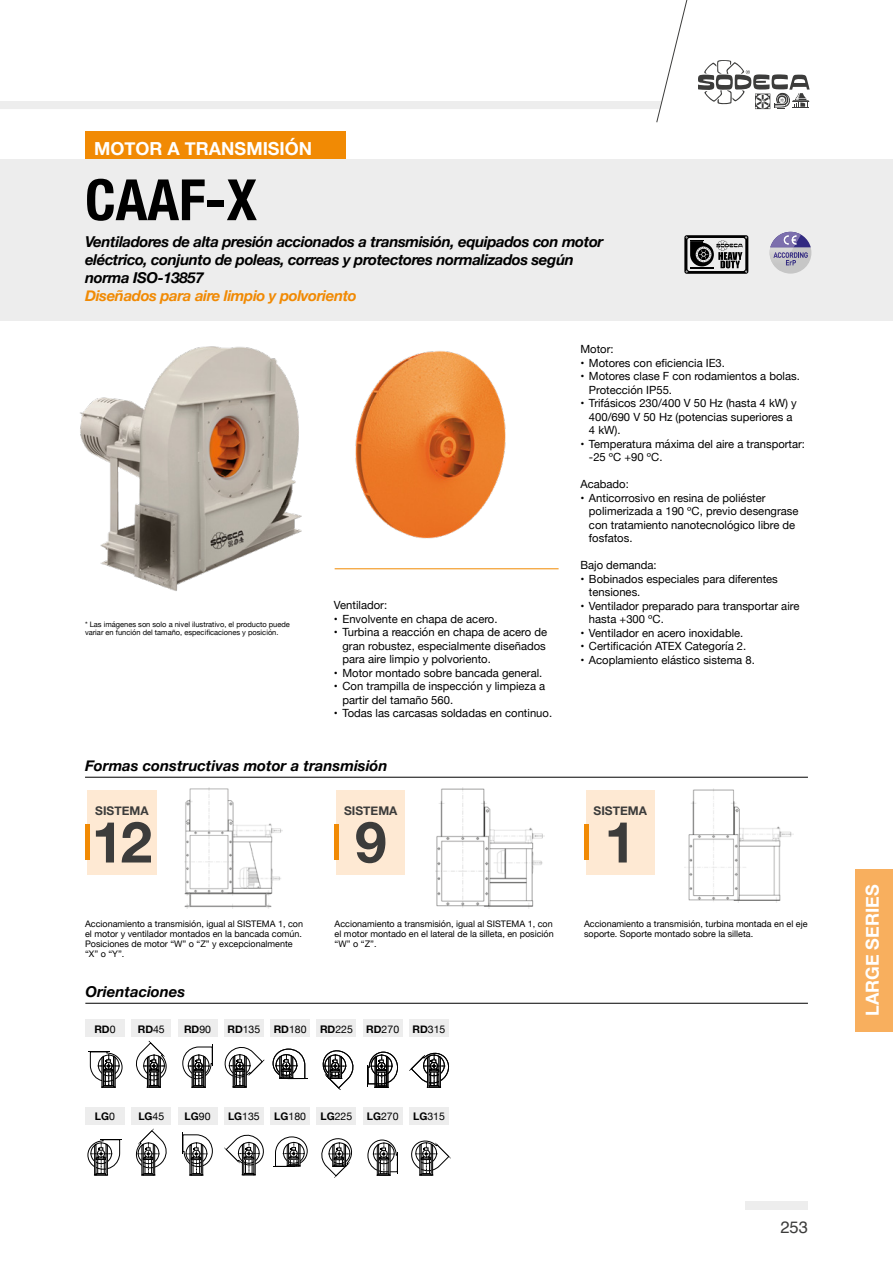
<style>
.page{position:relative;width:893px;height:1263px;background:#fff}
.page>*{position:absolute;margin:0;border:0;box-sizing:border-box;transform-origin:0 0}
.t1{font:700 condensed 57px "Helvetica Neue";color:#000}
.t2{font:700 57px "Helvetica Neue";color:#3c3c3b}
.t3{font:700 18px "Helvetica Neue";color:#fff}
.t4{font:16.5px "Helvetica";color:#3c3c3b}
.t5{font:italic 700 15px/18px "Helvetica Neue";letter-spacing:-.025em;color:#000}
.t6{font:italic 700 15px "Helvetica Neue";color:#000}
.t7{font:italic 700 15px "Helvetica Neue";letter-spacing:-.025em;color:#f18a04}
.t8{font:700 12px "Helvetica Neue";color:#3c3c3b}
.t9{font:11.25px/13.5px "Helvetica Neue";color:#000}
.t10{font:10.5px "Helvetica Neue";color:#000}
.t11{font:700 10.5px "Helvetica Neue";color:#000}
.t12{font:9px/9.8px "Helvetica Neue";color:#000}
.t13{font:7.5px/7.5px "Helvetica Neue";color:#000}
.s1{font-weight:400}
.s2{font-weight:700}
</style>
<div class="page">
<div style="left:746px;top:1202px;width:62px;height:8px;background:#ededed"></div>
<svg style="left:0;top:0;width:688px;height:123px"></svg>
<svg style="left:698px;top:60px;width:112px;height:49px"></svg>
<div style="left:855px;top:869px;width:38px;height:162px;background:#f8af5e"></div>
<div style="left:85px;top:132px;width:261px;height:27px;background:#f18a04"></div>
<div style="left:0;top:159px;width:893px;height:162px;background:#ededed"></div>
<hr style="left:85px;top:1003px;width:723px;height:1px;background:#000">
<div style="left:85px;top:1019px;width:40px;height:18px;background:#ededed"></div>
<div style="left:131px;top:1019px;width:40px;height:18px;background:#ededed"></div>
<div style="left:178px;top:1019px;width:40px;height:18px;background:#ededed"></div>
<div style="left:224px;top:1019px;width:40px;height:18px;background:#ededed"></div>
<div style="left:270px;top:1019px;width:40px;height:18px;background:#ededed"></div>
<div style="left:316px;top:1019px;width:40px;height:18px;background:#ededed"></div>
<div style="left:363px;top:1019px;width:40px;height:18px;background:#ededed"></div>
<div style="left:409px;top:1019px;width:40px;height:18px;background:#ededed"></div>
<svg style="left:88px;top:1051px;width:34px;height:37px"></svg>
<svg style="left:136px;top:1041px;width:31px;height:47px"></svg>
<svg style="left:182px;top:1044px;width:31px;height:44px"></svg>
<svg style="left:224px;top:1047px;width:40px;height:41px"></svg>
<svg style="left:273px;top:1049px;width:34px;height:30px"></svg>
<svg style="left:322px;top:1050px;width:32px;height:40px"></svg>
<svg style="left:368px;top:1052px;width:30px;height:36px"></svg>
<svg style="left:409px;top:1052px;width:41px;height:36px"></svg>
<svg style="left:368px;top:1139px;width:30px;height:37px"></svg>
<div style="left:85px;top:1107px;width:40px;height:17px;background:#ededed"></div>
<div style="left:131px;top:1107px;width:40px;height:17px;background:#ededed"></div>
<div style="left:178px;top:1107px;width:40px;height:17px;background:#ededed"></div>
<div style="left:224px;top:1107px;width:40px;height:17px;background:#ededed"></div>
<div style="left:270px;top:1107px;width:40px;height:17px;background:#ededed"></div>
<div style="left:316px;top:1107px;width:40px;height:17px;background:#ededed"></div>
<div style="left:363px;top:1107px;width:40px;height:17px;background:#ededed"></div>
<div style="left:409px;top:1107px;width:40px;height:17px;background:#ededed"></div>
<svg style="left:88px;top:1139px;width:34px;height:37px"></svg>
<svg style="left:135px;top:1128px;width:32px;height:48px"></svg>
<svg style="left:182px;top:1132px;width:31px;height:44px"></svg>
<svg style="left:224px;top:1134px;width:40px;height:41px"></svg>
<svg style="left:273px;top:1136px;width:35px;height:31px"></svg>
<svg style="left:321px;top:1138px;width:31px;height:40px"></svg>
<svg style="left:411px;top:1140px;width:40px;height:36px"></svg>
<hr style="left:335px;top:568px;width:224px;height:1px;background:#f18a00">
<img style="left:80px;top:346px;width:222px;height:245px">
<svg style="left:684px;top:235px;width:64px;height:39px"></svg>
<div style="left:770px;top:232px;width:41px;height:42px;background:#c6c6c6;border-radius:50%"></div>
<svg style="left:770px;top:232px;width:41px;height:33px"></svg>
<img style="left:355px;top:351px;width:151px;height:188px">
<img style="left:184px;top:788px;width:98px;height:121px">
<img style="left:435px;top:788px;width:110px;height:121px">
<img style="left:685px;top:788px;width:109px;height:114px">
<div style="left:586px;top:790px;width:68px;height:85px;background:#fee9d3"></div>
<hr style="left:584px;top:824px;width:4px;height:36px;background:#f18a04">
<div style="left:337px;top:790px;width:68px;height:85px;background:#fee9d3"></div>
<hr style="left:335px;top:824px;width:4px;height:36px;background:#f18a04">
<div style="left:87px;top:790px;width:70px;height:85px;background:#fee9d3"></div>
<hr style="left:85px;top:824px;width:4px;height:36px;background:#f18a04">
<hr style="left:85px;top:777px;width:723px;height:1px;background:#000">
<h2 class="t3" style="left:94px;top:134px;width:219px">MOTOR A TRANSMISIÓN</h2>
<h1 class="t1" style="left:85px;top:153px;width:174px">CAAF-X</h1>
<h3 class="t5" style="left:85px;top:233px;width:520px">Ventiladores de alta presión accionados a transmisión, equipados con motor eléctrico, conjunto de poleas, correas y protectores normalizados según norma ISO-13857</h3>
<h3 class="t7" style="left:85px;top:284px;width:273px">Diseñados para aire limpio y polvoriento</h3>
<p class="t13" style="left:85px;top:621px;width:206px">* Las imágenes son solo a nivel ilustrativo, el producto puede variar en función del tamaño, especificaciones y posición.</p>
<p class="t9" style="left:334px;top:599px;width:55px">Ventilador:</p>
<p class="t9" style="left:334px;top:613px;width:165px">• Envolvente en chapa de acero.</p>
<p class="t9" style="left:342px;top:626px;width:206px;text-align:justify;text-indent:-9px">• Turbina a reacción en chapa de acero de gran robustez, especialmente diseñados para aire limpio y polvoriento.</p>
<p class="t9" style="left:334px;top:667px;width:210px">• Motor montado sobre bancada general.</p>
<p class="t9" style="left:342px;top:680px;width:204px;text-indent:-9px">• Con trampilla de inspección y limpieza a partir del tamaño 560.</p>
<p class="t9" style="left:334px;top:707px;width:220px">• Todas las carcasas soldadas en continuo.</p>
<h3 class="t6" style="left:85px;top:753px;width:304px">Formas constructivas motor a transmisión</h3>
<p class="t8" style="left:95px;top:801px;width:55px">SISTEMA</p>
<h1 class="t2" style="left:92px;top:797px;width:62px">12</h1>
<p class="t8" style="left:344px;top:801px;width:55px">SISTEMA</p>
<h1 class="t2" style="left:355px;top:797px;width:33px">9</h1>
<p class="t9" style="left:580px;top:343px;width:35px">Motor:</p>
<p class="t9" style="left:580px;top:356px;width:146px">• Motores con eficiencia IE3.</p>
<p class="t9" style="left:589px;top:370px;width:212px;text-indent:-9px">• Motores clase F con rodamientos a bolas.<br>Protección IP55.</p>
<p class="t9" style="left:589px;top:397px;width:209px;text-indent:-9px">• Trifásicos 230/400 V 50 Hz (hasta 4 kW) y<br>400/690 V 50 Hz (potencias superiores a<br>4 kW).</p>
<p class="t9" style="left:589px;top:437px;width:218px;text-indent:-9px">• Temperatura máxima del aire a transportar: -25 ºC +90 ºC.</p>
<p class="t9" style="left:580px;top:478px;width:50px">Acabado:</p>
<p class="t9" style="left:589px;top:491px;width:211px;text-indent:-9px">• Anticorrosivo en resina de poliéster polimerizada a 190 ºC, previo desengrase con tratamiento nanotecnológico libre de fosfatos.</p>
<p class="t9" style="left:580px;top:559px;width:78px">Bajo demanda:</p>
<p class="t9" style="left:589px;top:572px;width:190px;text-indent:-9px">• Bobinados especiales para diferentes tensiones.</p>
<p class="t9" style="left:589px;top:599px;width:212px;text-indent:-9px">• Ventilador preparado para transportar aire hasta +300 ºC.</p>
<p class="t9" style="left:580px;top:626px;width:164px">• Ventilador en acero inoxidable.</p>
<p class="t9" style="left:580px;top:640px;width:167px">• Certificación ATEX Categoría 2.</p>
<p class="t9" style="left:580px;top:653px;width:176px">• Acoplamiento elástico sistema 8.</p>
<p class="t8" style="left:594px;top:801px;width:55px">SISTEMA</p>
<h1 class="t2" style="left:604px;top:797px;width:33px">1</h1>
<p class="t12" style="left:85px;top:920px;width:220px">Accionamiento a transmisión, igual al SISTEMA 1, con el motor y ventilador montados en la bancada común.<br>Posiciones de motor “W” o “Z” y excepcionalmente “X” o “Y”.</p>
<p class="t12" style="left:335px;top:920px;width:221px;text-align:justify">Accionamiento a transmisión, igual al SISTEMA 1, con el motor montado en el lateral de la silleta, en posición “W” o “Z”.</p>
<p class="t12" style="left:584px;top:920px;width:225px">Accionamiento a transmisión, turbina montada en el eje soporte. Soporte montado sobre la silleta.</p>
<h3 class="t6" style="left:85px;top:979px;width:102px">Orientaciones</h3>
<p class="t11" style="left:94px;top:1021px;width:23px">RD<span class="s1">0</span></p>
<p class="t11" style="left:138px;top:1021px;width:29px">RD<span class="s1">45</span></p>
<p class="t11" style="left:184px;top:1021px;width:29px">RD<span class="s1">90</span></p>
<p class="t10" style="left:227px;top:1021px;width:34px"><span class="s2">RD</span>135</p>
<p class="t10" style="left:274px;top:1021px;width:34px"><span class="s2">RD</span>180</p>
<p class="t10" style="left:320px;top:1021px;width:34px"><span class="s2">RD</span>225</p>
<p class="t10" style="left:366px;top:1021px;width:34px"><span class="s2">RD</span>270</p>
<p class="t10" style="left:413px;top:1021px;width:34px"><span class="s2">RD</span>315</p>
<p class="t11" style="left:95px;top:1108px;width:22px">LG<span class="s1">0</span></p>
<p class="t11" style="left:138px;top:1108px;width:27px">LG<span class="s1">45</span></p>
<p class="t11" style="left:185px;top:1108px;width:27px">LG<span class="s1">90</span></p>
<p class="t10" style="left:228px;top:1109px;width:33px"><span class="s2">LG</span>135</p>
<p class="t10" style="left:274px;top:1109px;width:33px"><span class="s2">LG</span>180</p>
<p class="t10" style="left:321px;top:1109px;width:33px"><span class="s2">LG</span>225</p>
<p class="t10" style="left:367px;top:1109px;width:33px"><span class="s2">LG</span>270</p>
<p class="t10" style="left:413px;top:1109px;width:33px"><span class="s2">LG</span>315</p>
<h3 class="t4" style="left:780px;top:1214px;width:29px">253</h3>
<h2 class="t3" style="left:858px;top:1016px;width:133px;rotate:-90deg">LARGE SERIES</h2>
</div>
